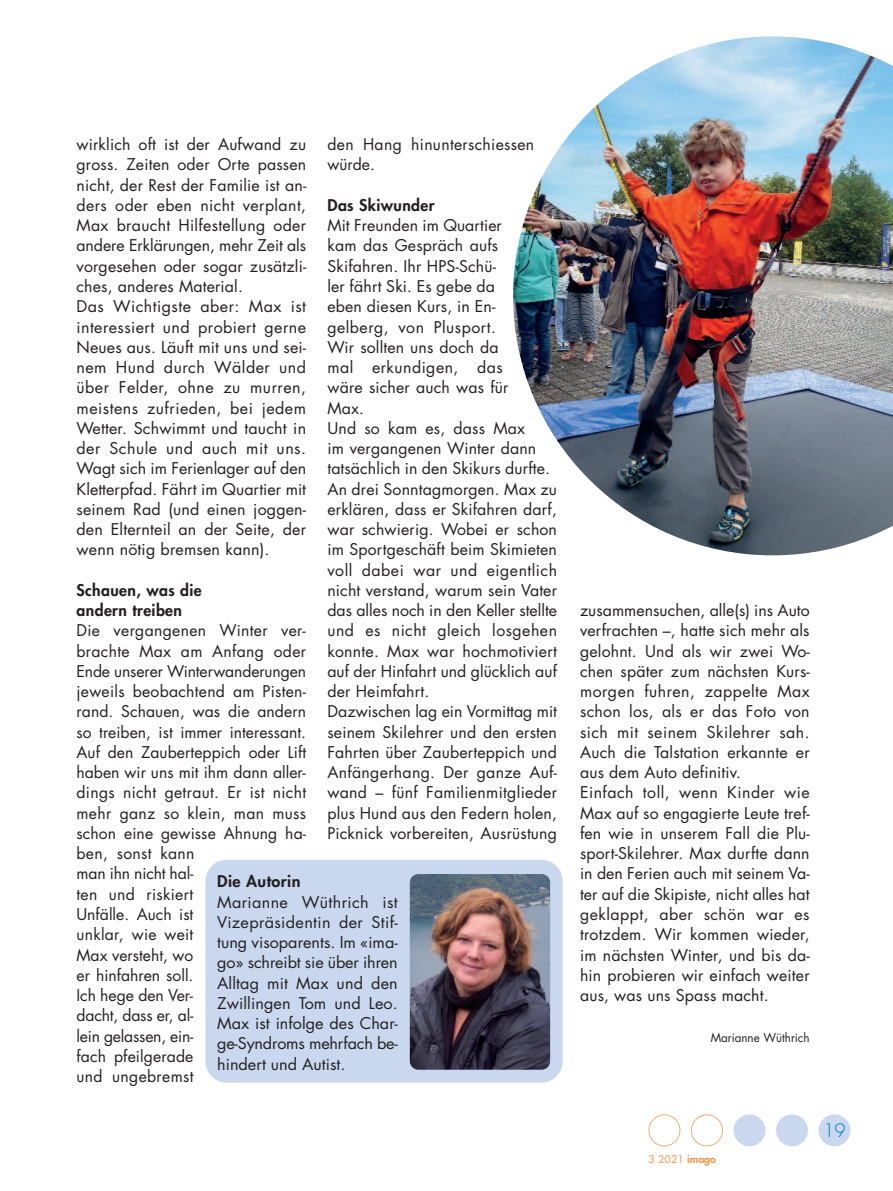
<style>
.page{position:relative;width:893px;height:1191px;background:#fff}
.page>*{position:absolute;margin:0;border:0;box-sizing:border-box;transform-origin:0 0}
.t1{font:300 18px "Futura";color:#0076bc}
.t2{font:15.75px/20.2px "Futura";letter-spacing:.01em;color:#231f20}
.t3{font:800 15.75px/20.2px "Futura";letter-spacing:.025em;color:#231f20}
.t4{font:12px "Futura";color:#231f20}
.t5{font:10.5px "Futura";color:#f79447}
.s1{font-weight:800}
</style>
<div class="page">
<div style="left:819px;top:1114px;width:31px;height:32px;background:#c9d8ee;border-radius:50%"></div>
<div style="left:776px;top:1114px;width:32px;height:32px;background:#c9d8ee;border-radius:50%"></div>
<div style="left:733px;top:1114px;width:32px;height:32px;background:#c9d8ee;border-radius:50%"></div>
<div style="left:691px;top:1114px;width:32px;height:32px;border:2px solid #f79447;border-radius:50%"></div>
<div style="left:648px;top:1114px;width:32px;height:32px;border:2px solid #f79447;border-radius:50%"></div>
<div style="left:205px;top:859px;width:358px;height:223px;background:#c9d8ee;border-radius:21px"></div>
<img style="left:410px;top:874px;width:140px;height:195px;border-radius:9px">
<img style="left:514px;top:36px;width:379px;height:519px">
<p class="t2" style="left:77px;top:136px;width:231px">wirklich oft ist der Aufwand zu gross. Zeiten oder Orte passen nicht, der Rest der Familie ist an&shy;ders oder eben nicht verplant,<br>Max braucht Hilfestellung oder andere Erklärungen, mehr Zeit als vorgesehen oder sogar zusätzli&shy;ches, anderes Material.<br>Das Wichtigste aber: Max ist interessiert und probiert gerne<br>Neues aus. Läuft mit uns und sei&shy;nem Hund durch Wälder und über Felder, ohne zu murren, meistens zufrieden, bei jedem<br>Wetter. Schwimmt und taucht in der Schule und auch mit uns.<br>Wagt sich im Ferienlager auf den<br>Kletterpfad. Fährt im Quartier mit seinem Rad (und einen joggen&shy;den Elternteil an der Seite, der wenn nötig bremsen kann).</p>
<p class="t3" style="left:77px;top:581px;width:127px">Schauen, was die andern treiben</p>
<p class="t2" style="left:77px;top:622px;width:231px">Die vergangenen Winter ver&shy;brachte Max am Anfang oder<br>Ende unserer Winterwanderungen jeweils beobachtend am Pisten&shy;rand. Schauen, was die andern so treiben, ist immer interessant.<br>Auf den Zauberteppich oder Lift haben wir uns mit ihm dann aller&shy;dings nicht getraut. Er ist nicht mehr ganz so klein, man muss schon eine gewisse Ahnung ha&shy;ben, sonst kann<br>man ihn nicht hal-<br>ten und riskiert<br>Unfälle. Auch ist<br>unklar, wie weit<br>Max versteht, wo<br>er hinfahren soll.<br>Ich hege den Ver-<br>dacht, dass er, al-<br>lein gelassen, ein-<br>fach pfeilgerade<br>und ungebremst</p>
<p class="t2" style="left:327px;top:136px;width:208px">den Hang hinunterschiessen würde.</p>
<p class="t3" style="left:327px;top:196px;width:109px">Das Skiwunder</p>
<p class="t2" style="left:327px;top:217px;width:231px">Mit Freunden im Quartier<br>kam das Gespräch aufs<br>Skifahren. Ihr HPS-Schü-<br>ler fährt Ski. Es gebe da<br>eben diesen Kurs, in En&shy;gelberg, von Plusport.<br>Wir sollten uns doch da<br>mal erkundigen, das<br>wäre sicher auch was für<br>Max.<br>Und so kam es, dass Max<br>im vergangenen Winter dann tatsächlich in den Skikurs durfte.<br>An drei Sonntagmorgen. Max zu erklären, dass er Skifahren darf, war schwierig. Wobei er schon im Sportgeschäft beim Skimieten voll dabei war und eigentlich nicht verstand, warum sein Vater das alles noch in den Keller stellte und es nicht gleich losgehen konnte. Max war hochmotiviert auf der Hinfahrt und glücklich auf der Heimfahrt.<br>Dazwischen lag ein Vormittag mit seinem Skilehrer und den ersten<br>Fahrten über Zauberteppich und<br>Anfängerhang. Der ganze Auf&shy;wand – fünf Familienmitglieder plus Hund aus den Federn holen,<br>Picknick vorbereiten, Ausrüstung</p>
<p class="t3" style="left:217px;top:872px;width:85px">Die Autorin</p>
<p class="t2" style="left:217px;top:893px;width:182px;text-align:justify">Marianne Wüthrich ist Vizepräsidentin der Stif&shy;tung visoparents. Im «ima&shy;go» schreibt sie über ihren Alltag mit Max und den Zwillingen Tom und Leo.<br>Max ist infolge des Char&shy;ge-Syndroms mehrfach be&shy;hindert und Autist.</p>
<p class="t2" style="left:580px;top:601px;width:231px">zusammensuchen, alle(s) ins Auto verfrachten –, hatte sich mehr als gelohnt. Und als wir zwei Wo&shy;chen später zum nächsten Kurs&shy;morgen fuhren, zappelte Max schon los, als er das Foto von sich mit seinem Skilehrer sah.<br>Auch die Talstation erkannte er aus dem Auto definitiv.<br>Einfach toll, wenn Kinder wie<br>Max auf so engagierte Leute tref&shy;fen wie in unserem Fall die Plu&shy;sport-Skilehrer. Max durfte dann in den Ferien auch mit seinem Va&shy;ter auf die Skipiste, nicht alles hat geklappt, aber schön war es trotzdem. Wir kommen wieder, im nächsten Winter, und bis da&shy;hin probieren wir einfach weiter aus, was uns Spass macht.</p>
<p class="t4" style="left:711px;top:1031px;width:100px">Marianne Wüthrich</p>
<p class="t5" style="left:648px;top:1154px;width:69px">3 2021 <span class="s1">imago</span></p>
<p class="t1" style="left:823px;top:1121px;width:24px">19</p>
</div>
